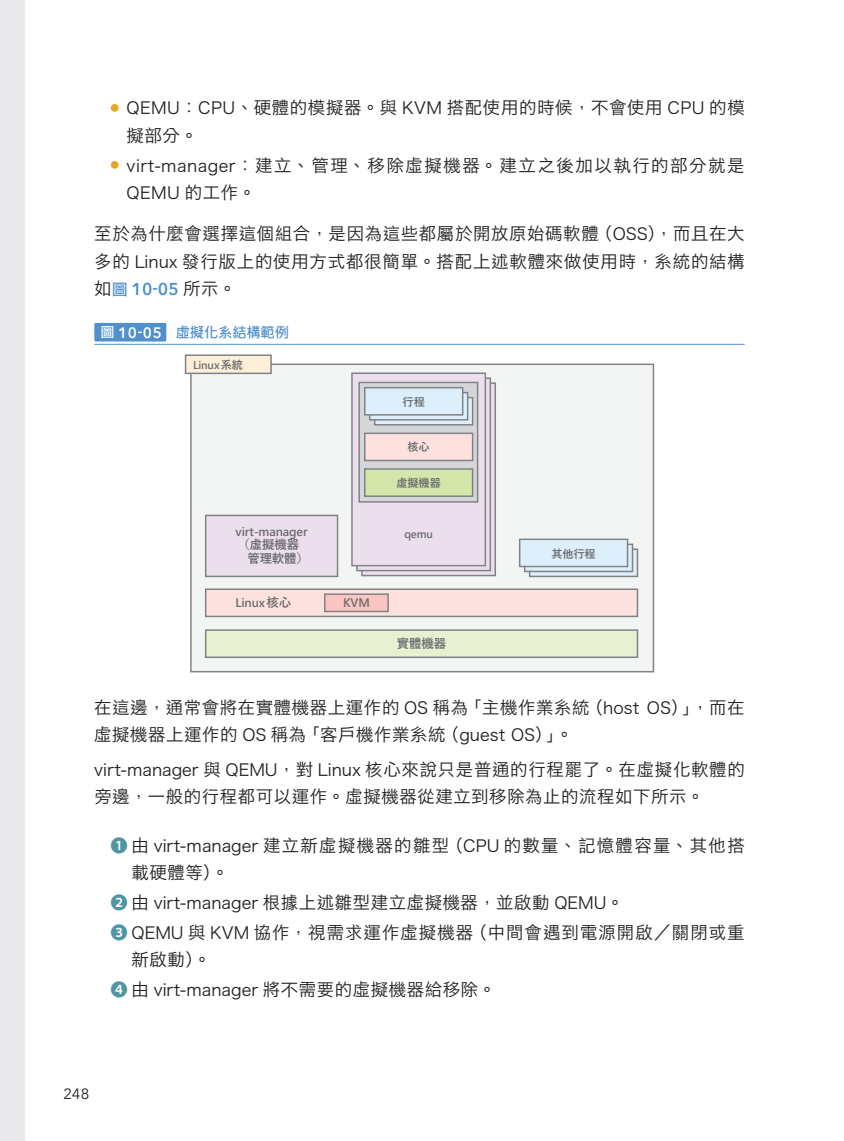
<style>
.page{position:relative;width:844px;height:1141px;background:#fff}
.page>*{position:absolute;margin:0;border:0;box-sizing:border-box;transform-origin:0 0}
.t1{font:17.32px/27.3px "Hiragino Sans CNS W3";letter-spacing:.04em;color:#231f20}
.t2{font:17.32px/29.8px "Hiragino Sans CNS W3";letter-spacing:.06em;color:#231f20}
.t3{font:17.32px/27.3px "Hiragino Sans CNS W3";letter-spacing:.08em;color:#231f20}
.t4{font:17.32px "Hiragino Sans CNS W3";letter-spacing:.09em;color:#231f20}
.t5{font:600 16.97px "Avenir Next W1 G";color:#5090cc}
.t6{font:16.45px "Hira Kaku Pro N W3";color:#231f20}
.t7{font:14.88px "Avenir Next";color:#231f20}
.t8{font:13.65px "DFUD Gothic TC1 W6";letter-spacing:.035em;color:#5090cc}
.t9{font:700 12.42px "Yu Gothic UI";letter-spacing:-.01em;color:#6c6d70}
.t10{font:700 11.2px "Yu Gothic UI";letter-spacing:-.01em;color:#6c6d70}
.s1{font-family:"Hira Kaku Pro N W3";font-size:16.45px}
.s2{font-family:"Hiragino Sans CNS W3";font-size:17.32px}
.s3{font-family:"Hiragino Sans CNS W3";font-weight:400;font-size:17.32px;color:#231f20}
.s4{font-family:"Li Hei Pro";font-weight:400;font-size:15.58px}
.s5{font-family:"Li Hei Pro";color:#fff}
.s6{font-family:"Avenir Next W1 G";font-weight:600;font-size:15.05px;color:#fff}
.s7{font-family:"Koz Go Pro";color:#5194a4}
</style>
<div class="page">
<div style="left:0;top:0;width:25px;height:1141px;background:#e9e9eb"></div>
<div style="left:94px;top:323px;width:72px;height:18px;background:#5090cc"></div>
<hr style="left:94px;top:344px;width:650px;height:1px;background:#5090cc">
<div style="left:191px;top:364px;width:462px;height:308px;background:#f3f4f4"></div>
<div style="left:190px;top:364px;width:464px;height:308px;border:1px solid #808285"></div>
<div style="left:362px;top:383px;width:133px;height:193px;background:#ecdfed"></div>
<div style="left:361px;top:382px;width:135px;height:194px;border:1px solid #808285"></div>
<div style="left:357px;top:378px;width:133px;height:193px;background:#ecdfed"></div>
<div style="left:356px;top:377px;width:135px;height:194px;border:1px solid #808285"></div>
<div style="left:206px;top:589px;width:431px;height:27px;background:#fce1de"></div>
<div style="left:205px;top:588px;width:433px;height:29px;border:1px solid #808285"></div>
<div style="left:325px;top:594px;width:63px;height:17px;background:#fac5c2"></div>
<div style="left:324px;top:593px;width:65px;height:19px;border:1px solid #808285"></div>
<div style="left:206px;top:630px;width:431px;height:27px;background:#e7f1d2"></div>
<div style="left:205px;top:629px;width:433px;height:29px;border:1px solid #808285"></div>
<div style="left:206px;top:515px;width:131px;height:61px;background:#ecdfed"></div>
<div style="left:205px;top:515px;width:133px;height:62px;border:1px solid #808285"></div>
<div style="left:185px;top:355px;width:86px;height:18px;background:#feefd8"></div>
<div style="left:185px;top:354px;width:87px;height:20px;border:1px solid #808285"></div>
<div style="left:352px;top:373px;width:133px;height:193px;background:#ecdfed"></div>
<div style="left:351px;top:372px;width:135px;height:194px;border:1px solid #808285"></div>
<div style="left:359px;top:382px;width:118px;height:120px;background:#d5d6d8"></div>
<div style="left:358px;top:382px;width:120px;height:121px;border:1px solid #808285"></div>
<div style="left:374px;top:398px;width:98px;height:27px;background:#dceffa"></div>
<div style="left:374px;top:397px;width:99px;height:29px;border:1px solid #808285"></div>
<div style="left:369px;top:393px;width:98px;height:27px;background:#dceffa"></div>
<div style="left:369px;top:392px;width:99px;height:29px;border:1px solid #808285"></div>
<div style="left:364px;top:388px;width:98px;height:27px;background:#dceffa"></div>
<div style="left:364px;top:387px;width:99px;height:29px;border:1px solid #808285"></div>
<div style="left:364px;top:433px;width:108px;height:27px;background:#fce1de"></div>
<div style="left:364px;top:433px;width:109px;height:28px;border:1px solid #808285"></div>
<div style="left:364px;top:469px;width:108px;height:27px;background:#d4e6aa"></div>
<div style="left:364px;top:468px;width:109px;height:29px;border:1px solid #808285"></div>
<svg style="left:530px;top:550px;width:106px;height:25px"></svg>
<div style="left:528px;top:548px;width:110px;height:29px;border:1px solid #808285"></div>
<svg style="left:525px;top:546px;width:106px;height:24px"></svg>
<div style="left:523px;top:544px;width:110px;height:28px;border:1px solid #808285"></div>
<div style="left:519px;top:539px;width:108px;height:27px;background:#dceffa"></div>
<div style="left:519px;top:539px;width:109px;height:28px;border:1px solid #808285"></div>
<p class="t1" style="left:126px;top:93px;width:619px;text-indent:-16px"><sup>●</sup> <span class="s1">QEMU</span>：<span class="s1">CPU</span>、硬體的模擬器。與 <span class="s1">KVM</span> 搭配使用的時候，不會使用 <span class="s1">CPU</span> 的模擬部分。</p>
<p class="t4" style="left:110px;top:152px;width:635px"><sup>●</sup> <span class="s1">virt-manager</span>：建立、管理、移除虛擬機器。建立之後加以執行的部分就是</p>
<p class="t6" style="left:126px;top:178px;width:131px">QEMU <span class="s2">的工作。</span></p>
<p class="t1" style="left:94px;top:219px;width:651px">至於為什麼會選擇這個組合，是因為這些都屬於開放原始碼軟體（<span class="s1">OSS</span>），而且在大多的 <span class="s1">Linux</span> 發行版上的使用方式都很簡單。搭配上述軟體來做使用時，系統的結構</p>
<p class="t5" style="left:94px;top:279px;width:143px"><span class="s3">如</span><span class="s4">圖</span> 10-05 <span class="s3">所示。</span></p>
<p class="t8" style="left:101px;top:324px;width:189px"><span class="s5">圖</span> <span class="s6">10-05</span>　虛擬化系結構範例</p>
<p class="t10" style="left:193px;top:358px;width:51px">Linux系統</p>
<p class="t9" style="left:235px;top:524px;width:73px">virt-manager</p>
<p class="t9" style="left:237px;top:538px;width:63px">（虛擬機器</p>
<p class="t9" style="left:247px;top:551px;width:63px">管理軟體）</p>
<p class="t9" style="left:235px;top:596px;width:57px">Linux核心</p>
<p class="t9" style="left:343px;top:596px;width:28px">KVM</p>
<p class="t10" style="left:402px;top:395px;width:24px">行程</p>
<p class="t10" style="left:407px;top:441px;width:24px">核心</p>
<p class="t10" style="left:396px;top:477px;width:46px">虛擬機器</p>
<p class="t10" style="left:404px;top:528px;width:30px">qemu</p>
<p class="t9" style="left:397px;top:637px;width:51px">實體機器</p>
<p class="t10" style="left:551px;top:547px;width:46px">其他行程</p>
<p class="t1" style="left:94px;top:692px;width:651px">在這邊，通常會將在實體機器上運作的 <span class="s1">OS</span> 稱為「主機作業系統（<span class="s1">host OS</span>）」，而在虛擬機器上運作的 <span class="s1">OS</span> 稱為「客戶機作業系統（<span class="s1">guest OS</span>）」。</p>
<p class="t1" style="left:94px;top:754px;width:651px"><span class="s1">virt-manager</span> 與 <span class="s1">QEMU</span>，對 <span class="s1">Linux</span> 核心來說只是普通的行程罷了。在虛擬化軟體的旁邊，一般的行程都可以運作。虛擬機器從建立到移除為止的流程如下所示。</p>
<p class="t3" style="left:131px;top:830px;width:614px;text-indent:-21px"><span class="s7">❶</span> 由 <span class="s1">virt-manager</span> 建立新虛擬機器的雛型（<span class="s1">CPU</span> 的數量、記憶體容量、其他搭載硬體等）。</p>
<p class="t2" style="left:110px;top:886px;width:635px"><span class="s7">❷</span> 由 <span class="s1">virt-manager</span> 根據上述雛型建立虛擬機器，並啟動 <span class="s1">QEMU</span>。<br><span class="s7">❸</span> <span class="s1">QEMU</span> 與 <span class="s1">KVM</span> 協作，視需求運作虛擬機器（中間會遇到電源開啟／關閉或重</p>
<p class="t1" style="left:110px;top:943px;width:387px;line-height:29.8px;text-indent:21px">新啟動）。<br><span class="s7">❹</span> 由 <span class="s1">virt-manager</span> 將不需要的虛擬機器給移除。</p>
<p class="t7" style="left:64px;top:1081px;width:27px">248</p>
</div>
